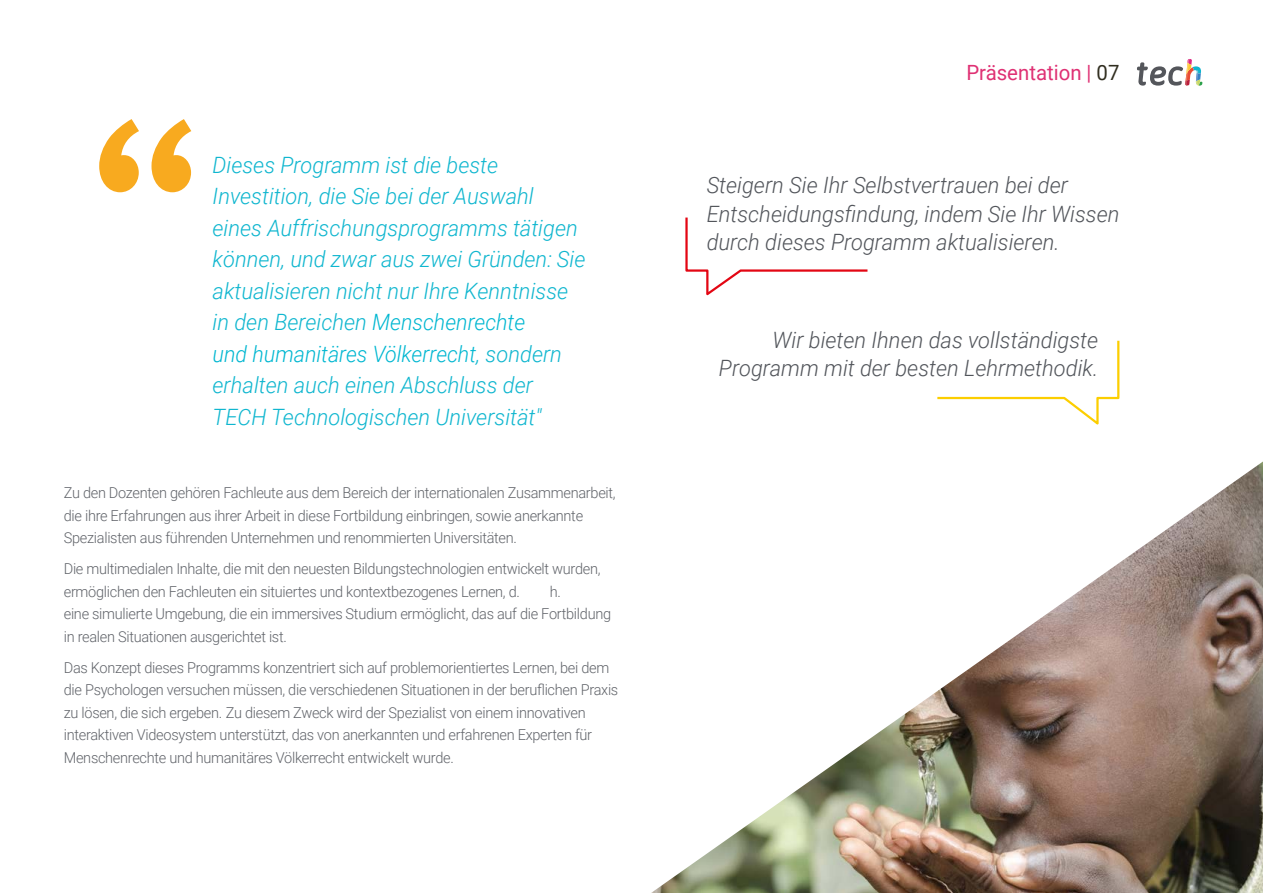
<style>
.page{position:relative;width:1263px;height:893px;background:#fff}
.page>*{position:absolute;margin:0;border:0;box-sizing:border-box;transform-origin:0 0}
.t1{font:italic 300 22.5px/31.5px "Roboto";color:#0fb6cf}
.t2{font:italic 300 22.5px/28.5px "Roboto";color:#52555b;text-align:right}
.t3{font:21px "Roboto";color:#df3174}
.t4{font:300 15px/22.5px "Roboto";letter-spacing:-.02em;color:#61646a}
.s1{color:#00b7d1}
.s2{color:#312e20}
</style>
<div class="page">
<svg style="left:99px;top:119px;width:92px;height:73px"></svg>
<img style="left:651px;top:461px;width:612px;height:432px">
<svg style="left:937px;top:340px;width:183px;height:85px"></svg>
<svg style="left:685px;top:217px;width:183px;height:79px"></svg>
<svg style="left:1137px;top:59px;width:65px;height:27px"></svg>
<p class="t1" style="left:213px;top:148px;width:374px">Dieses Programm ist die beste Investition, die Sie bei der Auswahl eines Auffrischungsprogramms tätigen können, und zwar aus zwei Gründen: Sie aktualisieren nicht nur Ihre Kenntnisse in den Bereichen <span class="s1">Menschenrechte<br>und humanitäres Völkerrecht</span>, sondern erhalten auch einen Abschluss der TECH Technologischen Universität"</p>
<p class="t4" style="left:64px;top:481px;width:553px">Zu den Dozenten gehören Fachleute aus dem Bereich der internationalen Zusammenarbeit, die ihre Erfahrungen aus ihrer Arbeit in diese Fortbildung einbringen, sowie anerkannte<br>Spezialisten aus führenden Unternehmen und renommierten Universitäten.</p>
<p class="t4" style="left:64px;top:557px;width:538px">Die multimedialen Inhalte, die mit den neuesten Bildungstechnologien entwickelt wurden, ermöglichen den Fachleuten ein situiertes und kontextbezogenes Lernen, d.</p>
<p class="t4" style="left:64px;top:579px;width:549px;text-indent:486px">h.<br>eine simulierte Umgebung, die ein immersives Studium ermöglicht, das auf die Fortbildung in realen Situationen ausgerichtet ist.</p>
<p class="t4" style="left:64px;top:655px;width:556px">Das Konzept dieses Programms konzentriert sich auf problemorientiertes Lernen, bei dem die Psychologen versuchen müssen, die verschiedenen Situationen in der beruflichen Praxis zu lösen, die sich ergeben. Zu diesem Zweck wird der Spezialist von einem innovativen interaktiven Videosystem unterstützt, das von anerkannten und erfahrenen Experten für Menschenrechte und humanitäres Völkerrecht entwickelt wurde.</p>
<h2 class="t3" style="left:966px;top:57px;width:155px">Präsentation | <span class="s2">07</span></h2>
<h1 class="t2" style="left:707px;top:170px;width:414px;text-align:left">Steigern Sie Ihr Selbstvertrauen bei der<br>Entscheidungsfindung, indem Sie Ihr Wissen durch dieses Programm aktualisieren.</h1>
<h1 class="t2" style="left:719px;top:325px;width:381px">Wir bieten Ihnen das vollständigste<br>Programm mit der besten Lehrmethodik.</h1>
</div>
